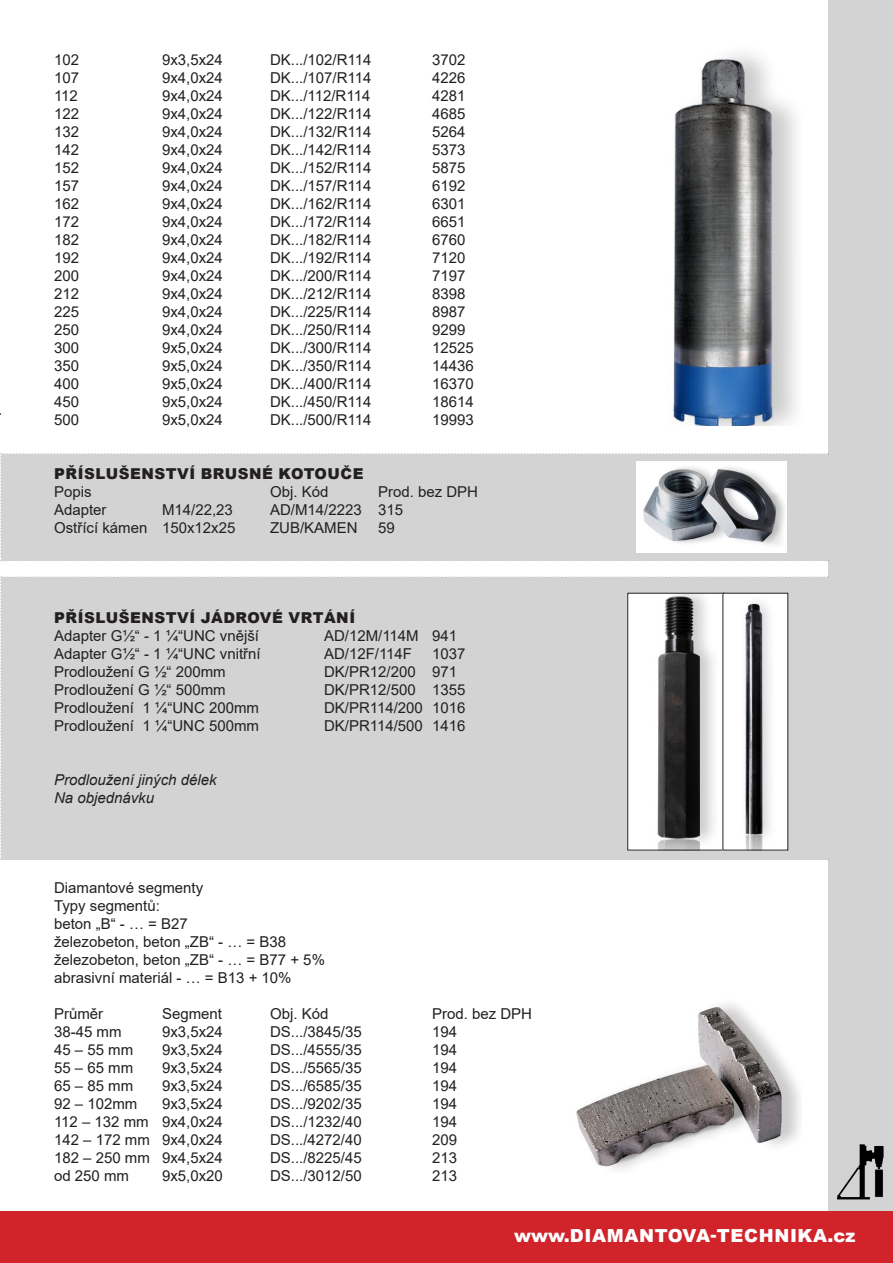
<style>
.page{position:relative;width:893px;height:1263px;background:#fff}
.page>*{position:absolute;margin:0;border:0;box-sizing:border-box;transform-origin:0 0}
.t1{font:900 18px "Arial";letter-spacing:.035em;color:#fff}
.t2{font:15px/18px "Arial";color:#231f20}
.t3{font:900 15px "Arial";letter-spacing:.035em;color:#231f20}
.t4{font:italic 15px/18px "Arial";color:#231f20}
</style>
<div class="page">
<div style="left:828px;top:0;width:64px;height:1259px;background:#d3d3d3"></div>
<div style="left:0;top:576px;width:828px;height:284px;background:#d3d3d3"></div>
<div style="left:0;top:453px;width:828px;height:108px;background:#d3d3d3"></div>
<img style="left:576px;top:1004px;width:224px;height:166px">
<div style="left:0;top:1211px;width:893px;height:52px;background:#d1232a"></div>
<img style="left:673px;top:54px;width:124px;height:371px">
<img style="left:630px;top:595px;width:156px;height:253px">
<img style="left:637px;top:461px;width:150px;height:92px">
<img style="left:837px;top:1144px;width:46px;height:55px">
<p class="t2" style="left:54px;top:51px;width:27px">102</p>
<p class="t2" style="left:162px;top:51px;width:62px">9x3,5x24</p>
<p class="t2" style="left:270px;top:51px;width:103px">DK.../102/R114</p>
<p class="t2" style="left:432px;top:51px;width:35px">3702</p>
<p class="t2" style="left:54px;top:69px;width:27px">107</p>
<p class="t2" style="left:162px;top:69px;width:62px">9x4,0x24</p>
<p class="t2" style="left:270px;top:69px;width:103px">DK.../107/R114</p>
<p class="t2" style="left:432px;top:69px;width:35px">4226</p>
<p class="t2" style="left:54px;top:87px;width:25px">112</p>
<p class="t2" style="left:162px;top:87px;width:62px">9x4,0x24</p>
<p class="t2" style="left:270px;top:87px;width:102px">DK.../112/R114</p>
<p class="t2" style="left:432px;top:87px;width:35px">4281</p>
<p class="t2" style="left:54px;top:105px;width:27px">122</p>
<p class="t2" style="left:162px;top:105px;width:62px">9x4,0x24</p>
<p class="t2" style="left:270px;top:105px;width:103px">DK.../122/R114</p>
<p class="t2" style="left:432px;top:105px;width:35px">4685</p>
<p class="t2" style="left:54px;top:123px;width:27px">132</p>
<p class="t2" style="left:162px;top:123px;width:62px">9x4,0x24</p>
<p class="t2" style="left:270px;top:123px;width:103px">DK.../132/R114</p>
<p class="t2" style="left:432px;top:123px;width:35px">5264</p>
<p class="t2" style="left:54px;top:141px;width:27px">142</p>
<p class="t2" style="left:162px;top:141px;width:62px">9x4,0x24</p>
<p class="t2" style="left:270px;top:141px;width:103px">DK.../142/R114</p>
<p class="t2" style="left:432px;top:141px;width:35px">5373</p>
<p class="t2" style="left:54px;top:159px;width:27px">152</p>
<p class="t2" style="left:162px;top:159px;width:62px">9x4,0x24</p>
<p class="t2" style="left:270px;top:159px;width:103px">DK.../152/R114</p>
<p class="t2" style="left:432px;top:159px;width:35px">5875</p>
<p class="t2" style="left:54px;top:177px;width:27px">157</p>
<p class="t2" style="left:162px;top:177px;width:62px">9x4,0x24</p>
<p class="t2" style="left:270px;top:177px;width:103px">DK.../157/R114</p>
<p class="t2" style="left:432px;top:177px;width:35px">6192</p>
<p class="t2" style="left:54px;top:195px;width:27px">162</p>
<p class="t2" style="left:162px;top:195px;width:62px">9x4,0x24</p>
<p class="t2" style="left:270px;top:195px;width:103px">DK.../162/R114</p>
<p class="t2" style="left:432px;top:195px;width:35px">6301</p>
<p class="t2" style="left:54px;top:213px;width:27px">172</p>
<p class="t2" style="left:162px;top:213px;width:62px">9x4,0x24</p>
<p class="t2" style="left:270px;top:213px;width:103px">DK.../172/R114</p>
<p class="t2" style="left:432px;top:213px;width:35px">6651</p>
<p class="t2" style="left:54px;top:231px;width:27px">182</p>
<p class="t2" style="left:162px;top:231px;width:62px">9x4,0x24</p>
<p class="t2" style="left:270px;top:231px;width:103px">DK.../182/R114</p>
<p class="t2" style="left:432px;top:231px;width:35px">6760</p>
<p class="t2" style="left:54px;top:249px;width:27px">192</p>
<p class="t2" style="left:162px;top:249px;width:62px">9x4,0x24</p>
<p class="t2" style="left:270px;top:249px;width:103px">DK.../192/R114</p>
<p class="t2" style="left:432px;top:249px;width:35px">7120</p>
<p class="t2" style="left:54px;top:267px;width:27px">200</p>
<p class="t2" style="left:162px;top:267px;width:62px">9x4,0x24</p>
<p class="t2" style="left:270px;top:267px;width:103px">DK.../200/R114</p>
<p class="t2" style="left:432px;top:267px;width:35px">7197</p>
<p class="t2" style="left:54px;top:285px;width:27px">212</p>
<p class="t2" style="left:162px;top:285px;width:62px">9x4,0x24</p>
<p class="t2" style="left:270px;top:285px;width:103px">DK.../212/R114</p>
<p class="t2" style="left:432px;top:285px;width:35px">8398</p>
<p class="t2" style="left:54px;top:303px;width:27px">225</p>
<p class="t2" style="left:162px;top:303px;width:62px">9x4,0x24</p>
<p class="t2" style="left:270px;top:303px;width:103px">DK.../225/R114</p>
<p class="t2" style="left:432px;top:303px;width:35px">8987</p>
<p class="t2" style="left:54px;top:321px;width:27px">250</p>
<p class="t2" style="left:162px;top:321px;width:62px">9x4,0x24</p>
<p class="t2" style="left:270px;top:321px;width:103px">DK.../250/R114</p>
<p class="t2" style="left:432px;top:321px;width:35px">9299</p>
<p class="t2" style="left:54px;top:339px;width:27px">300</p>
<p class="t2" style="left:162px;top:339px;width:62px">9x5,0x24</p>
<p class="t2" style="left:270px;top:339px;width:103px">DK.../300/R114</p>
<p class="t2" style="left:432px;top:339px;width:43px">12525</p>
<p class="t2" style="left:54px;top:357px;width:27px">350</p>
<p class="t2" style="left:162px;top:357px;width:62px">9x5,0x24</p>
<p class="t2" style="left:270px;top:357px;width:103px">DK.../350/R114</p>
<p class="t2" style="left:432px;top:357px;width:43px">14436</p>
<p class="t2" style="left:54px;top:375px;width:27px">400</p>
<p class="t2" style="left:162px;top:375px;width:62px">9x5,0x24</p>
<p class="t2" style="left:270px;top:375px;width:103px">DK.../400/R114</p>
<p class="t2" style="left:432px;top:375px;width:43px">16370</p>
<p class="t2" style="left:54px;top:393px;width:27px">450</p>
<p class="t2" style="left:162px;top:393px;width:62px">9x5,0x24</p>
<p class="t2" style="left:270px;top:393px;width:103px">DK.../450/R114</p>
<p class="t2" style="left:432px;top:393px;width:43px">18614</p>
<p class="t2" style="left:54px;top:411px;width:27px">500</p>
<p class="t2" style="left:162px;top:411px;width:62px">9x5,0x24</p>
<p class="t2" style="left:270px;top:411px;width:103px">DK.../500/R114</p>
<p class="t2" style="left:432px;top:411px;width:43px">19993</p>
<p class="t3" style="left:54px;top:463px;width:311px">PŘÍSLUŠENSTVÍ BRUSNÉ KOTOUČE</p>
<p class="t2" style="left:54px;top:483px;width:39px">Popis</p>
<p class="t2" style="left:270px;top:483px;width:60px">Obj. Kód</p>
<p class="t2" style="left:378px;top:483px;width:102px">Prod. bez DPH</p>
<p class="t2" style="left:54px;top:501px;width:54px">Adapter</p>
<p class="t2" style="left:162px;top:501px;width:72px">M14/22,23</p>
<p class="t2" style="left:270px;top:501px;width:135px">AD/M14/2223 315</p>
<p class="t2" style="left:54px;top:519px;width:183px">Ostřící kámen 150x12x25</p>
<p class="t2" style="left:270px;top:519px;width:89px">ZUB/KAMEN</p>
<p class="t2" style="left:378px;top:519px;width:18px">59</p>
<p class="t3" style="left:54px;top:607px;width:302px">PŘÍSLUŠENSTVÍ JÁDROVÉ VRTÁNÍ</p>
<p class="t2" style="left:54px;top:627px;width:207px">Adapter G½“ - 1 ¼“UNC vnější</p>
<p class="t2" style="left:324px;top:627px;width:135px">AD/12M/114M 941</p>
<p class="t2" style="left:54px;top:645px;width:208px">Adapter G½“ - 1 ¼“UNC vnitřní</p>
<p class="t2" style="left:324px;top:645px;width:90px">AD/12F/114F</p>
<p class="t2" style="left:432px;top:645px;width:35px">1037</p>
<p class="t2" style="left:54px;top:663px;width:173px">Prodloužení G ½“ 200mm</p>
<p class="t2" style="left:324px;top:663px;width:135px">DK/PR12/200 971</p>
<p class="t2" style="left:54px;top:681px;width:173px">Prodloužení G ½“ 500mm</p>
<p class="t2" style="left:324px;top:681px;width:143px">DK/PR12/500 1355</p>
<p class="t2" style="left:54px;top:699px;width:207px">Prodloužení 1 ¼“UNC 200mm</p>
<p class="t2" style="left:324px;top:699px;width:143px">DK/PR114/200 1016</p>
<p class="t2" style="left:54px;top:717px;width:207px">Prodloužení 1 ¼“UNC 500mm</p>
<p class="t2" style="left:324px;top:717px;width:143px">DK/PR114/500 1416</p>
<p class="t4" style="left:54px;top:771px;width:164px">Prodloužení jiných délek<br>Na objednávku</p>
<p class="t2" style="left:54px;top:879px;width:272px">Diamantové segmenty<br>Typy segmentů:<br>beton „B“ - … = B27<br>železobeton, beton „ZB“ - … = B38 železobeton, beton „ZB“ - … = B77 + 5% abrasivní materiál - … = B13 + 10%</p>
<p class="t2" style="left:54px;top:1005px;width:51px">Průměr</p>
<p class="t2" style="left:162px;top:1005px;width:62px">Segment</p>
<p class="t2" style="left:270px;top:1005px;width:60px">Obj. Kód</p>
<p class="t2" style="left:432px;top:1005px;width:102px">Prod. bez DPH</p>
<p class="t2" style="left:54px;top:1023px;width:69px">38-45 mm</p>
<p class="t2" style="left:162px;top:1023px;width:62px">9x3,5x24</p>
<p class="t2" style="left:270px;top:1023px;width:93px">DS.../3845/35</p>
<p class="t2" style="left:432px;top:1023px;width:27px">194</p>
<p class="t2" style="left:54px;top:1041px;width:81px">45 – 55 mm</p>
<p class="t2" style="left:162px;top:1041px;width:62px">9x3,5x24</p>
<p class="t2" style="left:270px;top:1041px;width:93px">DS.../4555/35</p>
<p class="t2" style="left:432px;top:1041px;width:27px">194</p>
<p class="t2" style="left:54px;top:1059px;width:81px">55 – 65 mm</p>
<p class="t2" style="left:162px;top:1059px;width:62px">9x3,5x24</p>
<p class="t2" style="left:270px;top:1059px;width:93px">DS.../5565/35</p>
<p class="t2" style="left:432px;top:1059px;width:27px">194</p>
<p class="t2" style="left:54px;top:1077px;width:81px">65 – 85 mm</p>
<p class="t2" style="left:162px;top:1077px;width:62px">9x3,5x24</p>
<p class="t2" style="left:270px;top:1077px;width:93px">DS.../6585/35</p>
<p class="t2" style="left:432px;top:1077px;width:27px">194</p>
<p class="t2" style="left:54px;top:1095px;width:85px">92 – 102mm</p>
<p class="t2" style="left:162px;top:1095px;width:62px">9x3,5x24</p>
<p class="t2" style="left:270px;top:1095px;width:93px">DS.../9202/35</p>
<p class="t2" style="left:432px;top:1095px;width:27px">194</p>
<p class="t2" style="left:54px;top:1113px;width:170px">112 – 132 mm 9x4,0x24</p>
<p class="t2" style="left:270px;top:1113px;width:93px">DS.../1232/40</p>
<p class="t2" style="left:432px;top:1113px;width:27px">194</p>
<p class="t2" style="left:54px;top:1131px;width:170px">142 – 172 mm 9x4,0x24</p>
<p class="t2" style="left:270px;top:1131px;width:93px">DS.../4272/40</p>
<p class="t2" style="left:432px;top:1131px;width:27px">209</p>
<p class="t2" style="left:54px;top:1149px;width:170px">182 – 250 mm 9x4,5x24</p>
<p class="t2" style="left:270px;top:1149px;width:93px">DS.../8225/45</p>
<p class="t2" style="left:432px;top:1149px;width:27px">213</p>
<p class="t2" style="left:54px;top:1167px;width:77px">od 250 mm</p>
<p class="t2" style="left:162px;top:1167px;width:62px">9x5,0x20</p>
<p class="t2" style="left:270px;top:1167px;width:93px">DS.../3012/50</p>
<p class="t2" style="left:432px;top:1167px;width:27px">213</p>
<p class="t1" style="left:514px;top:1223px;width:343px">www.DIAMANTOVA-TECHNIKA.cz</p>
</div>
